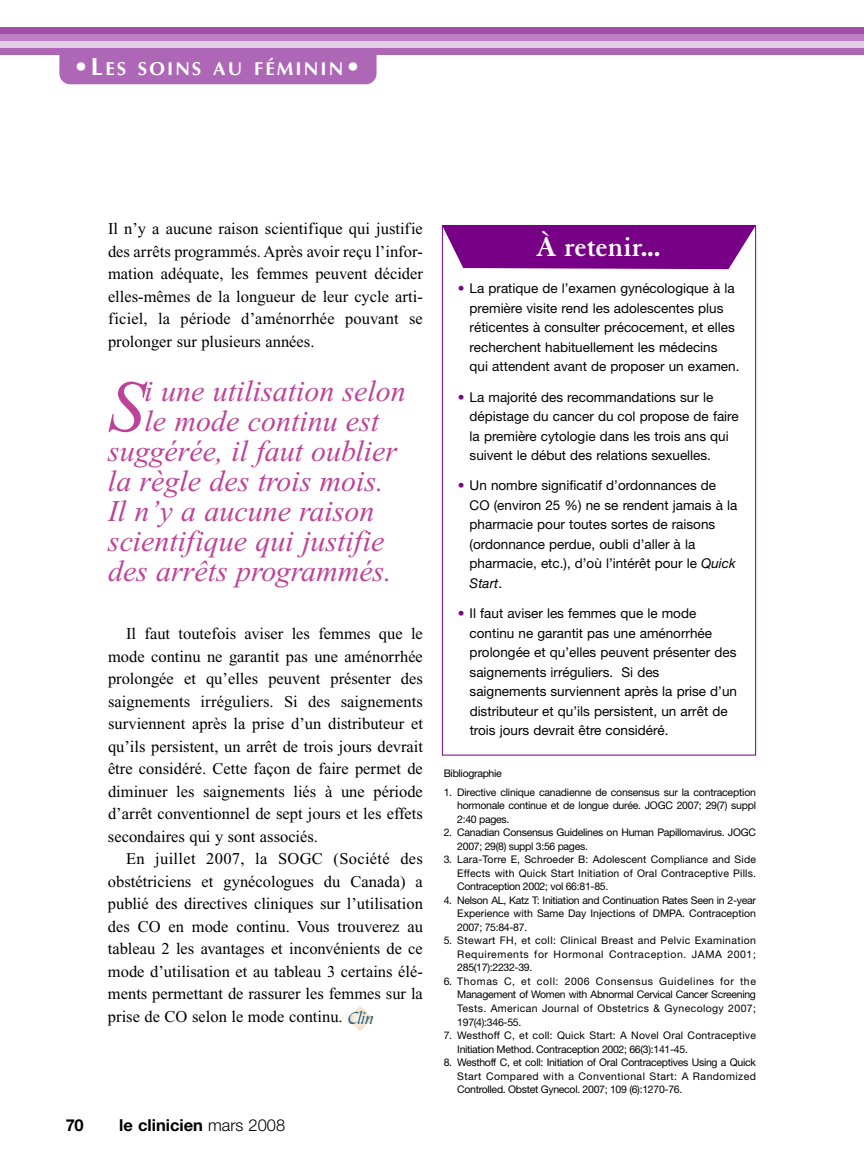
<style>
.page{position:relative;width:864px;height:1175px;background:#fff}
.page>*{position:absolute;margin:0;border:0;box-sizing:border-box;transform-origin:0 0}
.t1{font:italic 73.2px "Times New Roman";color:#bd4398}
.t2{font:italic 30px "Times New Roman";color:#bd4398}
.t3{font:700 30px "Granjon";color:#fff}
.t4{font:700 18.75px "Optima";letter-spacing:.11em;color:#fff}
.t5{font:16.5px/22.5px "Times New Roman";color:#000;text-align:justify}
.t6{font:700 16.5px "Helvetica Neue";color:#000}
.t7{font:13.5px/19.5px "Helvetica Neue";color:#000}
.t8{font:10.5px/13.5px "Helvetica Neue";letter-spacing:-.025em;color:#000;text-align:justify}
.t9{font:10.5px/13.5px "Helvetica Neue";letter-spacing:.02em;color:#000}
.s1{font-size:24.9px}
.s2{font-family:"Bible Script Plain";font-size:18px;color:#335e7b}
.s3{font-weight:300}
.s4{color:#780086}
.s5{font-style:italic}
</style>
<div class="page">
<svg style="left:442px;top:225px;width:314px;height:44px;background:#82148f"></svg>
<svg style="left:347px;top:1006px;width:26px;height:25px"></svg>
<div style="left:59px;top:36px;width:318px;height:48px;background:#ae66b6;border-radius:11px"></div>
<div style="left:0;top:48px;width:864px;height:7px;background:#ae66b6"></div>
<div style="left:0;top:41px;width:864px;height:7px;background:#e4cce7"></div>
<div style="left:0;top:34px;width:864px;height:7px;background:#bc80c2"></div>
<div style="left:0;top:27px;width:864px;height:7px;background:#a14daa"></div>
<h3 class="t4" style="left:74px;top:58px;width:288px"><span class="s1">•L</span>ES SOINS AU FÉMININ<span class="s1">•</span></h3>
<p class="t5" style="left:108px;top:219px;width:316px">Il n’y a aucune raison scientifique qui justifie des arrêts programmés. Après avoir reçu l’infor&shy;mation adéquate, les femmes peuvent décider elles-mêmes de la longueur de leur cycle arti&shy;ficiel, la période d’aménorrhée pouvant se prolonger sur plusieurs années.</p>
<h1 class="t1" style="left:108px;top:380px;width:38px">S</h1>
<h2 class="t2" style="left:145px;top:380px;width:263px">i une utilisation selon</h2>
<h2 class="t2" style="left:145px;top:410px;width:236px">le mode continu est</h2>
<h2 class="t2" style="left:108px;top:440px;width:291px">suggérée, il faut oublier</h2>
<h2 class="t2" style="left:108px;top:470px;width:277px">la règle des trois mois.</h2>
<h2 class="t2" style="left:108px;top:500px;width:268px">Il n’y a aucune raison</h2>
<h2 class="t2" style="left:108px;top:530px;width:278px">scientifique qui justifie</h2>
<h2 class="t2" style="left:108px;top:560px;width:285px">des arrêts programmés.</h2>
<p class="t5" style="left:108px;top:624px;width:316px;text-indent:18px">Il faut toutefois aviser les femmes que le mode continu ne garantit pas une aménorrhée prolongée et qu’elles peuvent présenter des saignements irréguliers. Si des saignements surviennent après la prise d’un distributeur et qu’ils persistent, un arrêt de trois jours devrait être considéré. Cette façon de faire permet de diminuer les saignements liés à une période d’arrêt conventionnel de sept jours et les effets secondaires qui y sont associés.</p>
<p class="t5" style="left:108px;top:849px;width:317px;text-indent:18px">En juillet 2007, la SOGC (Société des obstétriciens et gynécologues du Canada) a publié des directives cliniques sur l’utilisation des CO en mode continu. Vous trouverez au tableau 2 les avantages et inconvénients de ce mode d’utilisation et au tableau 3 certains élé&shy;ments permettant de rassurer les femmes sur la prise de CO selon le mode continu. <span class="s2">Clin</span></p>
<h3 class="t6" style="left:66px;top:1119px;width:19px">70</h3>
<h3 class="t6" style="left:119px;top:1119px;width:167px">le clinicien <span class="s3">mars 2008</span></h3>
<h2 class="t3" style="left:536px;top:236px;width:126px">À retenir...</h2>
<p class="t7" style="left:470px;top:280px;width:271px;text-indent:-12px"><span class="s4">•</span> La pratique de l’examen gynécologique à la première visite rend les adolescentes plus réticentes à consulter précocement, et elles recherchent habituellement les médecins<br>qui attendent avant de proposer un examen.</p>
<p class="t7" style="left:470px;top:388px;width:271px;text-indent:-12px"><span class="s4">•</span> La majorité des recommandations sur le dépistage du cancer du col propose de faire la première cytologie dans les trois ans qui suivent le début des relations sexuelles.</p>
<p class="t7" style="left:470px;top:477px;width:269px;text-indent:-12px"><span class="s4">•</span> Un nombre significatif d’ordonnances de CO (environ 25 %) ne se rendent jamais à la pharmacie pour toutes sortes de raisons (ordonnance perdue, oubli d’aller à la pharmacie, etc.), d’où l’intérêt pour le <span class="s5">Quick Start</span>.</p>
<p class="t7" style="left:470px;top:605px;width:269px;text-indent:-12px"><span class="s4">•</span> Il faut aviser les femmes que le mode continu ne garantit pas une aménorrhée prolongée et qu’elles peuvent présenter des saignements irréguliers. Si des saignements surviennent après la prise d’un distributeur et qu’ils persistent, un arrêt de trois jours devrait être considéré.</p>
<p class="t8" style="left:444px;top:767px;width:60px">Bibliographie</p>
<p class="t8" style="left:457px;top:786px;width:300px;text-indent:-14px">1. Directive clinique canadienne de consensus sur la contraception hormonale continue et de longue durée. JOGC 2007; 29(7) suppl 2:40 pages.</p>
<p class="t8" style="left:457px;top:827px;width:300px;text-indent:-14px">2. Canadian Consensus Guidelines on Human Papillomavirus. JOGC<br>2007; 29(8) suppl 3:56 pages.</p>
<p class="t8" style="left:457px;top:854px;width:300px;text-indent:-13px">3. Lara-Torre E, Schroeder B: Adolescent Compliance and Side Effects with Quick Start Initiation of Oral Contraceptive Pills.<br>Contraception 2002; vol 66:81-85.</p>
<p class="t8" style="left:457px;top:894px;width:300px;text-indent:-14px">4. Nelson AL, Katz T: Initiation and Continuation Rates Seen in 2-year Experience with Same Day Injections of DMPA. Contraception 2007; 75:84-87.</p>
<p class="t8" style="left:457px;top:935px;width:300px;text-indent:-14px">5. Stewart FH, et coll: Clinical Breast and Pelvic Examination Requirements for Hormonal Contraception. JAMA 2001; 285(17):2232-39.</p>
<p class="t8" style="left:457px;top:975px;width:300px;text-indent:-13px">6. Thomas C, et coll: 2006 Consensus Guidelines for the Management of Women with Abnormal Cervical Cancer Screening Tests. American Journal of Obstetrics &amp; Gynecology 2007; 197(4):346-55.</p>
<p class="t9" style="left:457px;top:1029px;width:300px;text-indent:-13px">7. Westhoff C, et coll: Quick Start: A Novel Oral Contraceptive<br>Initiation Method. Contraception 2002; 66(3):141-45.</p>
<p class="t8" style="left:457px;top:1056px;width:300px;text-indent:-14px">8. Westhoff C, et coll: Initiation of Oral Contraceptives Using a Quick Start Compared with a Conventional Start: A Randomized Controlled. Obstet Gynecol. 2007; 109 (6):1270-76.</p>
</div>
